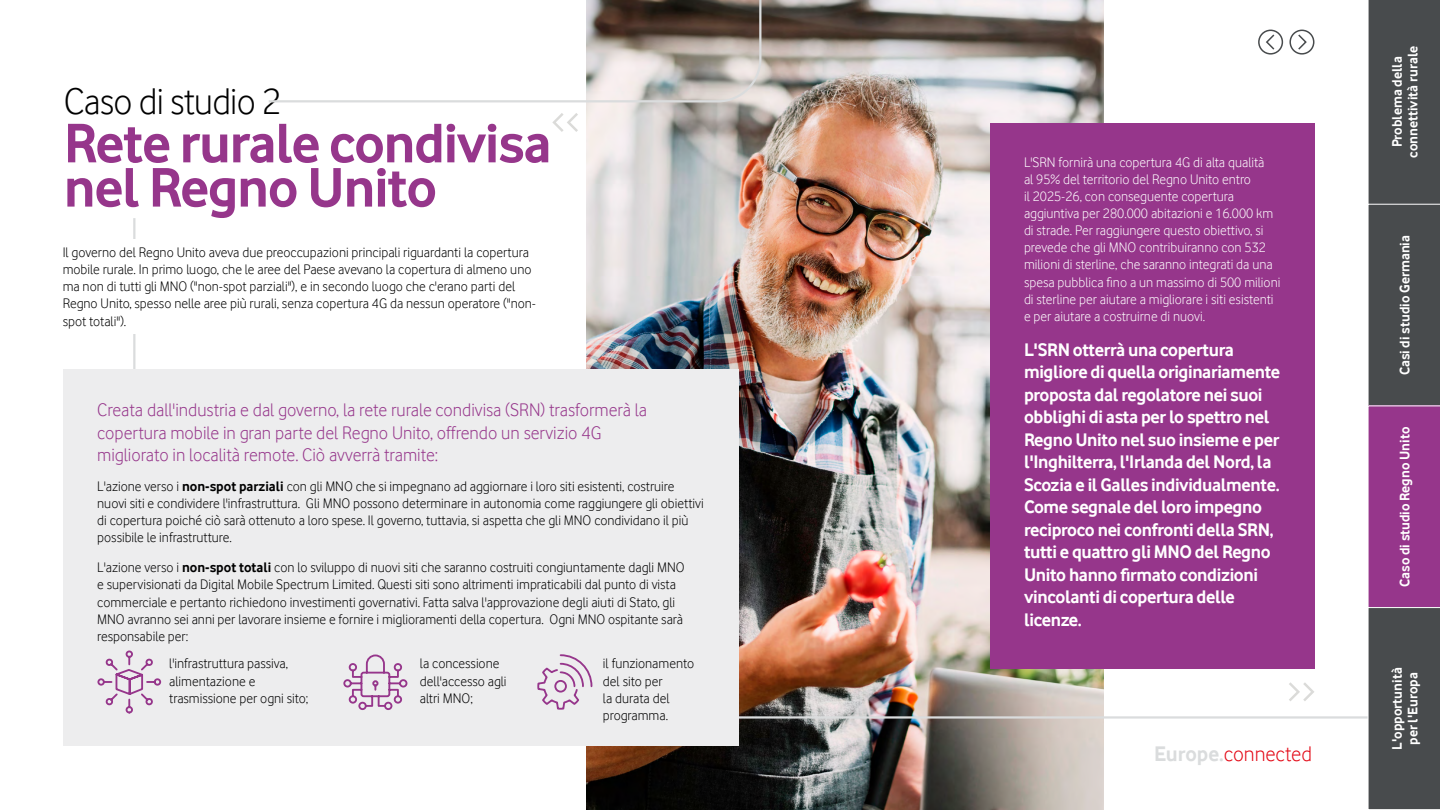
<style>
.page{position:relative;width:1440px;height:810px;background:#fff}
.page>*{position:absolute;margin:0;border:0;box-sizing:border-box;transform-origin:0 0}
.RED_BAND{font:700 57.75px/44.2px "Vodafone Rg";letter-spacing:-.02em;color:#96368b}
.RED_BAND-2{font:38.25px "Vodafone Lt";letter-spacing:-.02em;color:#000}
.t1{font:21.75px "Vodafone Lt";color:#e30613}
.SUB_HEADER{font:700 18.75px/22.5px "Vodafone Rg";letter-spacing:-.02em;color:#fff}
.BOX_OUT{font:18.75px/22.5px "Vodafone Lt";color:#96368b}
.BODY{font:14.25px/17.1px "Vodafone Lt";color:#000}
.BODY-2{font:14.25px/17.1px "Vodafone Lt";color:#fff}
.t2{font:700 14.25px/15.8px "Vodafone Rg";color:#fff;text-align:center}
.s1{font-family:"Vodafone Rg";font-weight:700}
.s2{font-family:"Vodafone Rg";font-weight:700;color:#dadcdd}
</style>
<div class="page">
<img style="left:587px;top:0;width:517px;height:810px">
<img style="left:132px;top:216px;width:1236px;height:504px">
<div style="left:1289px;top:30px;width:25px;height:25px;border:2px solid #484b4d;border-radius:50%"></div>
<svg style="left:1297px;top:33px;width:11px;height:18px"></svg>
<div style="left:1258px;top:30px;width:25px;height:25px;border:2px solid #484b4d;border-radius:50%"></div>
<svg style="left:1265px;top:33px;width:11px;height:17px"></svg>
<div style="left:990px;top:123px;width:324px;height:545px;background:#96368b"></div>
<div style="left:63px;top:370px;width:676px;height:376px;background:#ededee"></div>
<svg style="left:343px;top:654px;width:65px;height:56px"></svg>
<svg style="left:537px;top:654px;width:56px;height:56px"></svg>
<svg style="left:97px;top:650px;width:65px;height:64px"></svg>
<div style="left:54px;top:239px;width:492px;height:95px;background:#fff"></div>
<svg style="left:268px;top:0;width:495px;height:104px"></svg>
<svg style="left:552px;top:113px;width:26px;height:19px"></svg>
<svg style="left:1289px;top:682px;width:25px;height:19px"></svg>
<svg style="left:1368px;top:0;width:72px;height:810px;background:#5e495f"></svg>
<p class="RED_BAND-2" style="left:64px;top:79px;width:219px">Caso di studio 2</p>
<p class="RED_BAND" style="left:64px;top:120px;width:489px">Rete rurale condivisa nel Regno Unito</p>
<p class="BODY" style="left:63px;top:244px;width:475px">Il governo del Regno Unito aveva due preoccupazioni principali riguardanti la copertura mobile rurale. In primo luogo, che le aree del Paese avevano la copertura di almeno uno ma non di tutti gli MNO ("non-spot parziali"), e in secondo luogo che c'erano parti del Regno Unito, spesso nelle aree più rurali, senza copertura 4G da nessun operatore ("non&shy;spot totali").</p>
<p class="BOX_OUT" style="left:97px;top:399px;width:551px">Creata dall'industria e dal governo, la rete rurale condivisa (SRN) trasformerà la copertura mobile in gran parte del Regno Unito, offrendo un servizio 4G migliorato in località remote. Ciò avverrà tramite:</p>
<p class="BODY" style="left:97px;top:478px;width:608px">L'azione verso i <span class="s1">non-spot parziali</span> con gli MNO che si impegnano ad aggiornare i loro siti esistenti, costruire nuovi siti e condividere l'infrastruttura. Gli MNO possono determinare in autonomia come raggiungere gli obiettivi di copertura poiché ciò sarà ottenuto a loro spese. Il governo, tuttavia, si aspetta che gli MNO condividano il più possibile le infrastrutture.</p>
<p class="BODY" style="left:97px;top:559px;width:589px">L'azione verso i <span class="s1">non-spot totali</span> con lo sviluppo di nuovi siti che saranno costruiti congiuntamente dagli MNO e supervisionati da Digital Mobile Spectrum Limited. Questi siti sono altrimenti impraticabili dal punto di vista commerciale e pertanto richiedono investimenti governativi. Fatta salva l'approvazione degli aiuti di Stato, gli MNO avranno sei anni per lavorare insieme e fornire i miglioramenti della copertura. Ogni MNO ospitante sarà responsabile per:</p>
<p class="BODY" style="left:169px;top:655px;width:140px">l'infrastruttura passiva, alimentazione e trasmissione per ogni sito;</p>
<p class="BODY" style="left:420px;top:655px;width:88px">la concessione dell'accesso agli altri MNO;</p>
<p class="BODY" style="left:603px;top:655px;width:93px">il funzionamento del sito per<br>la durata del programma.</p>
<p class="BODY-2" style="left:1024px;top:153px;width:258px">L'SRN fornirà una copertura 4G di alta qualità<br>al 95% del territorio del Regno Unito entro<br>il 2025-26, con conseguente copertura aggiuntiva per 280.000 abitazioni e 16.000 km di strade. Per raggiungere questo obiettivo, si prevede che gli MNO contribuiranno con 532 milioni di sterline, che saranno integrati da una spesa pubblica fino a un massimo di 500 milioni di sterline per aiutare a migliorare i siti esistenti e per aiutare a costruirne di nuovi.</p>
<p class="SUB_HEADER" style="left:1024px;top:338px;width:258px">L'SRN otterrà una copertura migliore di quella originariamente proposta dal regolatore nei suoi obblighi di asta per lo spettro nel<br>Regno Unito nel suo insieme e per l'Inghilterra, l'Irlanda del Nord, la<br>Scozia e il Galles individualmente.<br>Come segnale del loro impegno reciproco nei confronti della SRN, tutti e quattro gli MNO del Regno<br>Unito hanno firmato condizioni vincolanti di copertura delle licenze.</p>
<h3 class="t1" style="left:1154px;top:742px;width:159px"><span class="s2">Europe.</span>connected</h3>
<p class="t2" style="left:1389px;top:158px;width:113px;rotate:-90deg">Problema della connettività rurale</p>
<p class="t2" style="left:1397px;top:375px;width:142px;rotate:-90deg">Casi di studio Germania</p>
<p class="t2" style="left:1397px;top:587px;width:162px;rotate:-90deg">Caso di studio Regno Unito</p>
<p class="t2" style="left:1389px;top:750px;width:84px;rotate:-90deg">L'opportunità</p>
<p class="t2" style="left:1405px;top:745px;width:74px;rotate:-90deg">per l'Europa</p>
</div>
